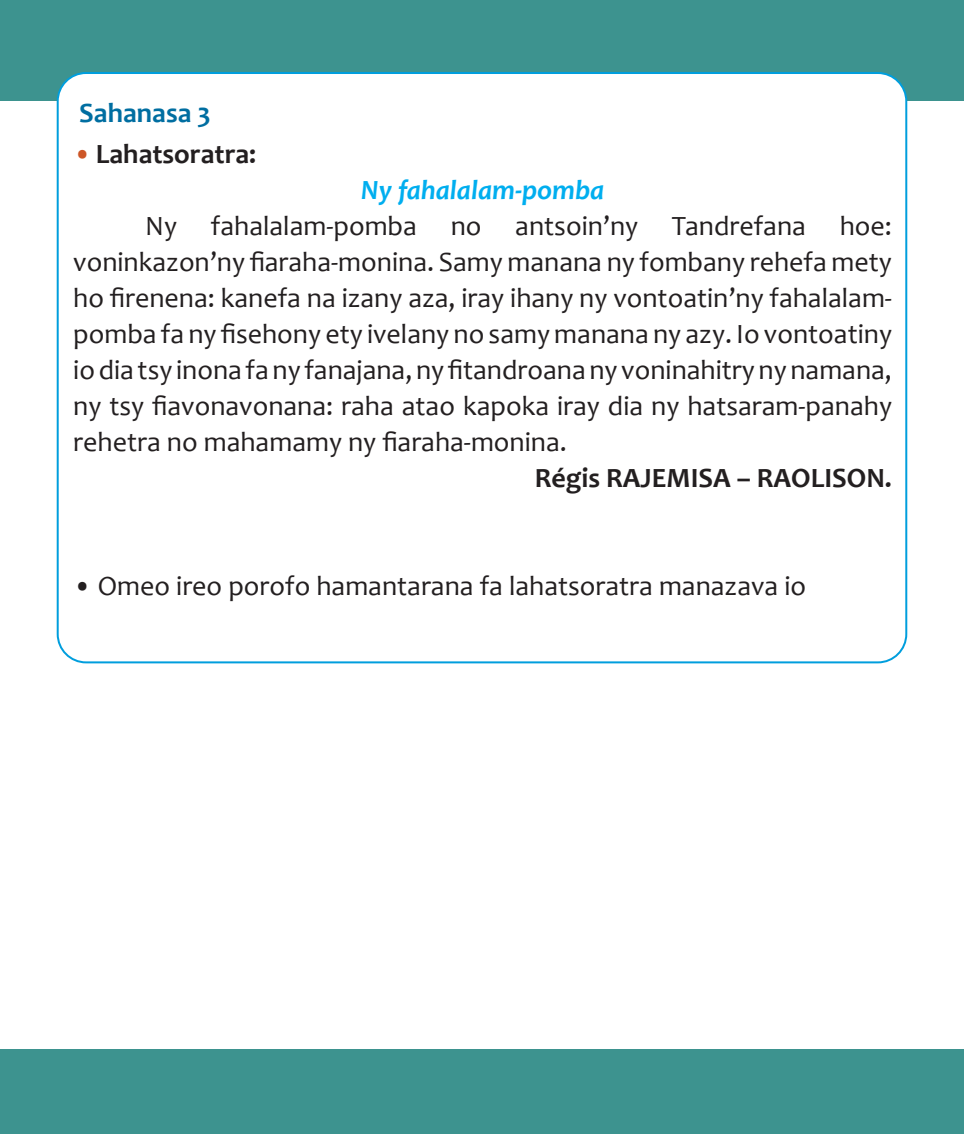
<style>
.page{position:relative;width:964px;height:1134px;background:#fff}
.page>*{position:absolute;margin:0;border:0;box-sizing:border-box;transform-origin:0 0}
.t1{font:28px/36px "Candara";color:#231f20;text-align:justify}
.t2{font:700 28px "Candara";color:#231f20}
.t3{font:italic 700 28px "Candara";color:#00aeef}
.t4{font:700 28px "Candara";color:#006ea1}
.s1{color:#cd5627}
.s2{font-weight:700}
</style>
<div class="page">
<div style="left:0;top:1049px;width:964px;height:85px;background:#3d938f"></div>
<div style="left:0;top:0;width:964px;height:100px;background:#3d938f"></div>
<div style="left:58px;top:73px;width:848px;height:589px;background:#fff;border-radius:28px"></div>
<p class="t4" style="left:79px;top:96px;width:133px">Sahanasa 3</p>
<p class="t2" style="left:73px;top:136px;width:184px"><span class="s1">•</span>Lahatsoratra:</p>
<p class="t3" style="left:361px;top:172px;width:245px">Ny fahalalam-pomba</p>
<p class="t1" style="left:73px;top:207px;width:820px;text-indent:72px">Ny fahalalam-pomba no antsoin’ny Tandrefana hoe: voninkazon’ny fiaraha-monina. Samy manana ny fombany rehefa mety ho firenena: kanefa na izany aza, iray ihany ny vontoatin’ny fahalalam&shy;pomba fa ny fisehony ety ivelany no samy manana ny azy. Io vontoatiny io dia tsy inona fa ny fanajana, ny fitandroana ny voninahitry ny namana, ny tsy fiavonavonana: raha atao kapoka iray dia ny hatsaram-panahy rehetra no mahamamy ny fiaraha-monina.</p>
<p class="t2" style="left:535px;top:460px;width:358px">Régis RAJEMISA – RAOLISON.</p>
<p class="t1" style="left:73px;top:568px;width:734px"><span class="s2">•</span> Omeo ireo porofo hamantarana fa lahatsoratra manazava io</p>
</div>
